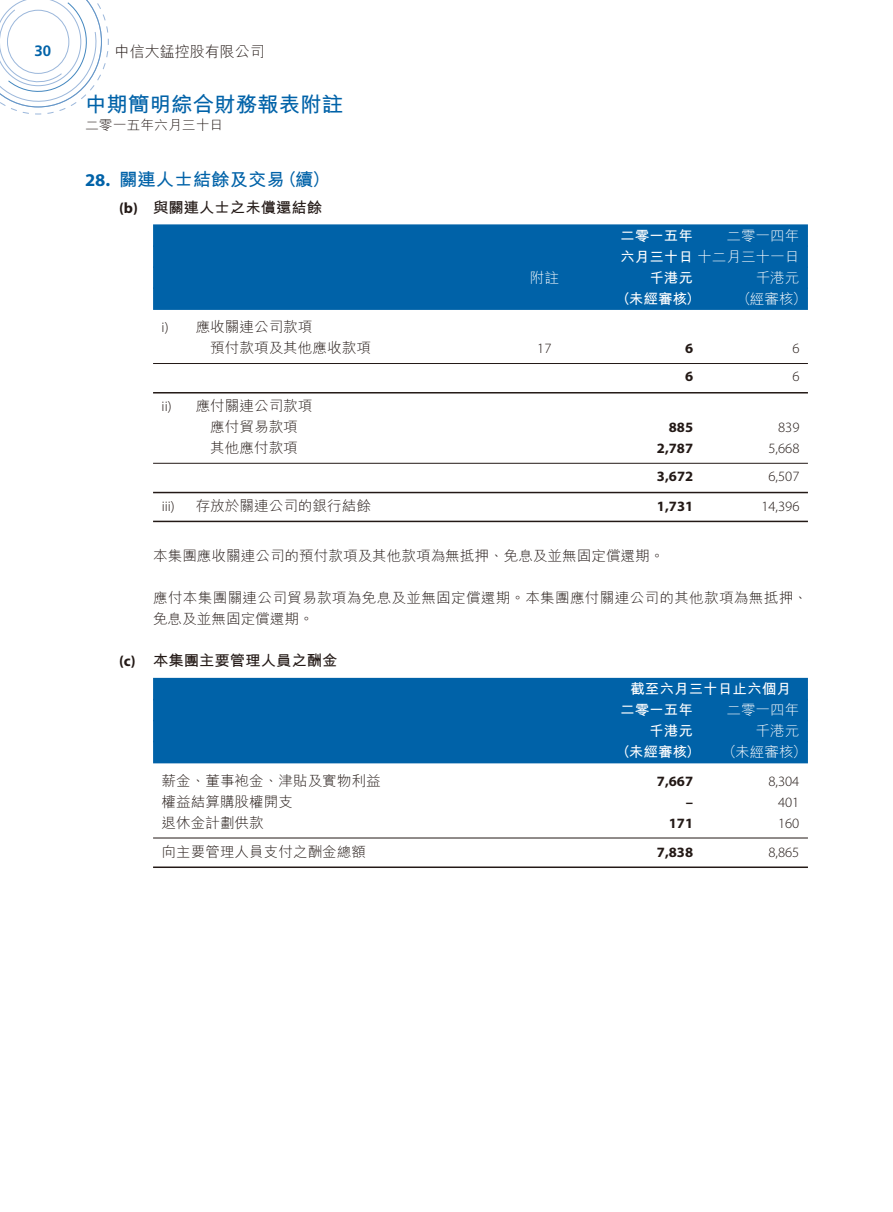
<style>
.page{position:relative;width:893px;height:1212px;background:#fff}
.page>*{position:absolute;margin:0;border:0;box-sizing:border-box;transform-origin:0 0}
.t1{font:700 21px "M Hei HK";color:#0062a8}
.t2{font:700 18px "M Hei HK";color:#0062a8}
.t3{font:700 15px "M Hei HK";color:#231916}
.t4{font:300 15px "M Hei HK";color:#231916}
.t5{font:700 15px "Frutiger LT Std";color:#0062a8}
.t6{font:300 14.25px/21px "M Hei HK";color:#231916}
.t7{font:300 14.25px/21px "M Hei HK";letter-spacing:.02em;color:#231916}
.t8{font:300 14.25px "Myriad Pro";color:#231916}
.t9{font:300 14.25px/21px "M Hei HK";color:#fff;text-align:right}
.t10{font:700 14.25px/21px "M Hei HK";color:#fff}
.t11{font:700 14.25px "Myriad Pro";color:#231916}
.t12{font:300 13.5px "M Hei HK";color:#231916}
.s1{font-family:"Myriad Pro"}
.s2{font-weight:700}
</style>
<div class="page">
<svg style="left:0;top:0;width:109px;height:115px"></svg>
<div style="left:153px;top:224px;width:655px;height:23px;background:#0062a8"></div>
<div style="left:153px;top:245px;width:655px;height:23px;background:#0062a8"></div>
<div style="left:153px;top:266px;width:655px;height:23px;background:#0062a8"></div>
<div style="left:153px;top:287px;width:655px;height:23px;background:#0062a8"></div>
<hr style="left:153px;top:363px;width:655px;height:1px;background:#231916">
<hr style="left:153px;top:392px;width:655px;height:1px;background:#231916">
<hr style="left:153px;top:463px;width:655px;height:1px;background:#231916">
<hr style="left:153px;top:492px;width:655px;height:1px;background:#231916">
<hr style="left:153px;top:521px;width:655px;height:1px;background:#231916">
<div style="left:153px;top:678px;width:655px;height:22px;background:#0062a8"></div>
<div style="left:153px;top:699px;width:655px;height:22px;background:#0062a8"></div>
<div style="left:153px;top:720px;width:655px;height:22px;background:#0062a8"></div>
<div style="left:153px;top:741px;width:655px;height:22px;background:#0062a8"></div>
<hr style="left:153px;top:838px;width:655px;height:1px;background:#231916">
<hr style="left:153px;top:866px;width:655px;height:2px;background:#231916">
<p class="t5" style="left:34px;top:42px;width:18px">30</p>
<p class="t4" style="left:115px;top:44px;width:152px">中信大錳控股有限公司</p>
<h1 class="t1" style="left:85px;top:89px;width:260px">中期簡明綜合財務報表附註</h1>
<p class="t12" style="left:85px;top:118px;width:140px">二零一五年六月三十日</p>
<p class="t2" style="left:85px;top:166px;width:247px"><span class="s1">28.</span> 關連人士結餘及交易（續）</p>
<p class="t3" style="left:119px;top:197px;width:205px"><span class="s1">(b)</span> 與關連人士之未償還結餘</p>
<p class="t6" style="left:210px;top:316px;width:162px;text-indent:-49px"><span class="s1">i)</span> 應收關連公司款項<br>預付款項及其他應收款項</p>
<p class="t6" style="left:210px;top:395px;width:104px;text-indent:-49px"><span class="s1">ii)</span> 應付關連公司款項應付貿易款項</p>
<p class="t9" style="left:620px;top:225px;width:181px">二零一四年<br><span class="s2">六月三十日</span>十二月三十一日</p>
<p class="t10" style="left:620px;top:224px;width:75px">二零一五年</p>
<p class="t9" style="left:530px;top:267px;width:31px">附註</p>
<p class="t10" style="left:649px;top:266px;width:45px">千港元</p>
<p class="t9" style="left:756px;top:267px;width:45px">千港元</p>
<p class="t10" style="left:616px;top:287px;width:86px">（未經審核）</p>
<p class="t9" style="left:737px;top:288px;width:72px">（經審核）</p>
<p class="t8" style="left:537px;top:340px;width:16px">17</p>
<p class="t11" style="left:685px;top:339px;width:10px">6</p>
<p class="t8" style="left:792px;top:340px;width:9px">6</p>
<p class="t11" style="left:685px;top:367px;width:10px">6</p>
<p class="t8" style="left:792px;top:368px;width:9px">6</p>
<p class="t11" style="left:669px;top:418px;width:26px">885</p>
<p class="t8" style="left:778px;top:419px;width:23px">839</p>
<p class="t6" style="left:210px;top:437px;width:89px">其他應付款項</p>
<p class="t11" style="left:657px;top:439px;width:38px">2,787</p>
<p class="t8" style="left:768px;top:440px;width:33px">5,668</p>
<p class="t11" style="left:657px;top:467px;width:38px">3,672</p>
<p class="t8" style="left:768px;top:468px;width:33px">6,507</p>
<p class="t8" style="left:162px;top:498px;width:15px">iii)</p>
<p class="t6" style="left:196px;top:495px;width:177px">存放於關連公司的銀行結餘</p>
<p class="t11" style="left:657px;top:497px;width:38px">1,731</p>
<p class="t8" style="left:761px;top:498px;width:40px">14,396</p>
<p class="t6" style="left:153px;top:545px;width:513px">本集團應收關連公司的預付款項及其他款項為無抵押、免息及並無固定償還期。</p>
<p class="t7" style="left:153px;top:587px;width:656px">應付本集團關連公司貿易款項為免息及並無固定償還期。本集團應付關連公司的其他款項為無抵押、免息及並無固定償還期。</p>
<p class="t3" style="left:119px;top:650px;width:220px"><span class="s1">(c)</span> 本集團主要管理人員之酬金</p>
<p class="t10" style="left:620px;top:677px;width:172px;text-indent:10px">截至六月三十日止六個月二零一五年</p>
<p class="t9" style="left:726px;top:699px;width:75px">二零一四年</p>
<p class="t10" style="left:649px;top:719px;width:45px">千港元</p>
<p class="t9" style="left:756px;top:720px;width:45px">千港元</p>
<p class="t10" style="left:616px;top:740px;width:86px">（未經審核）</p>
<p class="t9" style="left:722px;top:741px;width:86px">（未經審核）</p>
<p class="t6" style="left:162px;top:770px;width:221px">薪金、董事袍金、津貼及實物利益</p>
<p class="t11" style="left:657px;top:772px;width:38px">7,667</p>
<p class="t8" style="left:768px;top:772px;width:33px">8,304</p>
<p class="t6" style="left:162px;top:791px;width:133px">權益結算購股權開支</p>
<p class="t11" style="left:686px;top:793px;width:9px">–</p>
<p class="t8" style="left:778px;top:793px;width:23px">401</p>
<p class="t6" style="left:162px;top:812px;width:104px">退休金計劃供款</p>
<p class="t11" style="left:669px;top:814px;width:26px">171</p>
<p class="t8" style="left:778px;top:814px;width:23px">160</p>
<p class="t6" style="left:162px;top:841px;width:206px">向主要管理人員支付之酬金總額</p>
<p class="t11" style="left:657px;top:843px;width:38px">7,838</p>
<p class="t8" style="left:768px;top:843px;width:33px">8,865</p>
</div>
